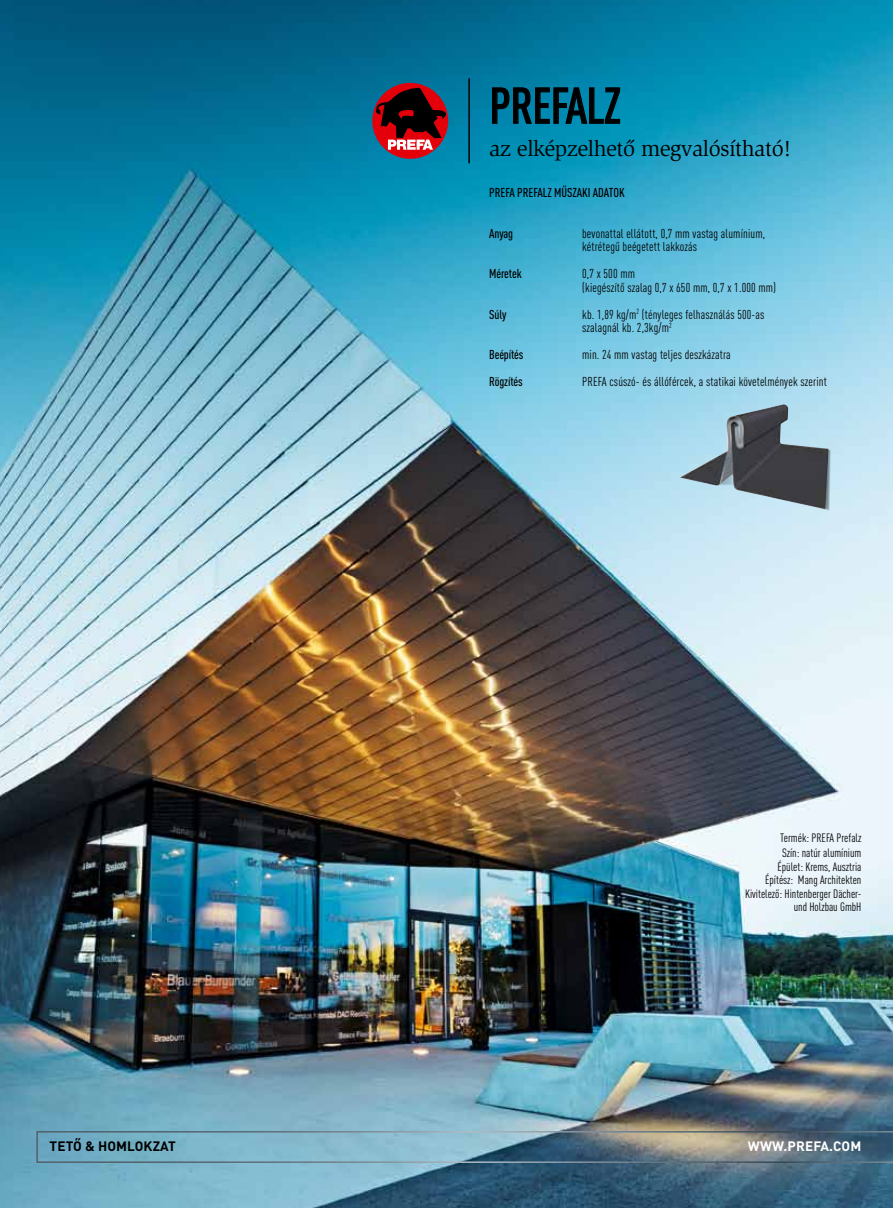
<style>
.page{position:relative;width:893px;height:1208px;background:#fff}
.page>*{position:absolute;margin:0;border:0;box-sizing:border-box;transform-origin:0 0}
.t1{font:500 condensed 49.5px "DIN Pro";letter-spacing:-.01em;color:#000}
.t2{font:22.5px "ITC Slimbach LTCE";letter-spacing:-.02em;color:#000}
.t3{font:700 13.5px "DIN Pro";letter-spacing:.01em;color:#000}
.t4{font:700 13.5px "DIN Pro";letter-spacing:.01em;color:#fff}
.t5{font:condensed 12.75px/13.5px "DIN Pro";letter-spacing:.01em;color:#000}
.t6{font:500 condensed 12.75px "DIN Pro";letter-spacing:-.01em;color:#000}
.t7{font:condensed 12px/13.5px "DIN Pro";color:#000}
</style>
<div class="page">
<img style="left:0;top:0;width:893px;height:1208px">
<svg style="left:36px;top:1131px;width:857px;height:32px;background:#7396a5"></svg>
<div style="left:803px;top:449px;width:28px;height:62px;background:#3a3a39;opacity:.45"></div>
<svg style="left:828px;top:450px;width:1px;height:59px"></svg>
<img style="left:680px;top:404px;width:148px;height:105px">
<div style="left:372px;top:83px;width:76px;height:76px;background:#e3000b;border-radius:50%"></div>
<svg style="left:376px;top:87px;width:70px;height:63px"></svg>
<hr style="left:468px;top:78px;width:2px;height:85px;background:#000">
<svg style="left:491px;top:87px;width:130px;height:38px;background:#006987"></svg>
<h1 class="t1" style="left:489px;top:69px;width:133px">PREFALZ</h1>
<h2 class="t2" style="left:489px;top:136px;width:304px">az elképzelhető megvalósítható!</h2>
<p class="t6" style="left:489px;top:183px;width:137px">PREFA PREFALZ MŰSZAKI ADATOK</p>
<p class="t6" style="left:489px;top:224px;width:26px">Anyag</p>
<p class="t5" style="left:582px;top:225px;width:184px">bevonattal ellátott, 0,7 mm vastag alumínium, kétrétegű beégetett lakkozás</p>
<p class="t6" style="left:489px;top:264px;width:34px">Méretek</p>
<p class="t5" style="left:582px;top:266px;width:195px">0,7 x 500 mm<br>(kiegészítő szalag 0,7 x 650 mm, 0,7 x 1.000 mm)</p>
<p class="t6" style="left:489px;top:305px;width:19px">Súly</p>
<p class="t5" style="left:582px;top:306px;width:184px">kb. 1,89 kg/m<sup>2</sup> (tényleges felhasználás 500-as szalagnál kb. 2,3kg/m<sup>2</sup></p>
<p class="t6" style="left:489px;top:345px;width:36px">Beépítés</p>
<p class="t5" style="left:582px;top:347px;width:150px">min. 24 mm vastag teljes deszkázatra</p>
<p class="t6" style="left:489px;top:372px;width:35px">Rögzítés</p>
<p class="t5" style="left:582px;top:374px;width:246px">PREFA csúszó- és állófércek, a statikai követelmények szerint</p>
<p class="t7" style="left:780px;top:829px;width:83px;line-height:15px">Termék: PREFA Prefalz<br>Szín: natúr alumínium</p>
<p class="t7" style="left:745px;top:859px;width:118px;text-align:right">Épület: Krems, Ausztria<br>Építész: Mang Architekten<br>Kivitelező: Hintenberger Dächer&shy;und Holzbau GmbH</p>
<p class="t3" style="left:50px;top:1135px;width:128px">TETŐ &amp; HOMLOKZAT</p>
<p class="t4" style="left:748px;top:1135px;width:115px">WWW.PREFA.COM</p>
</div>
